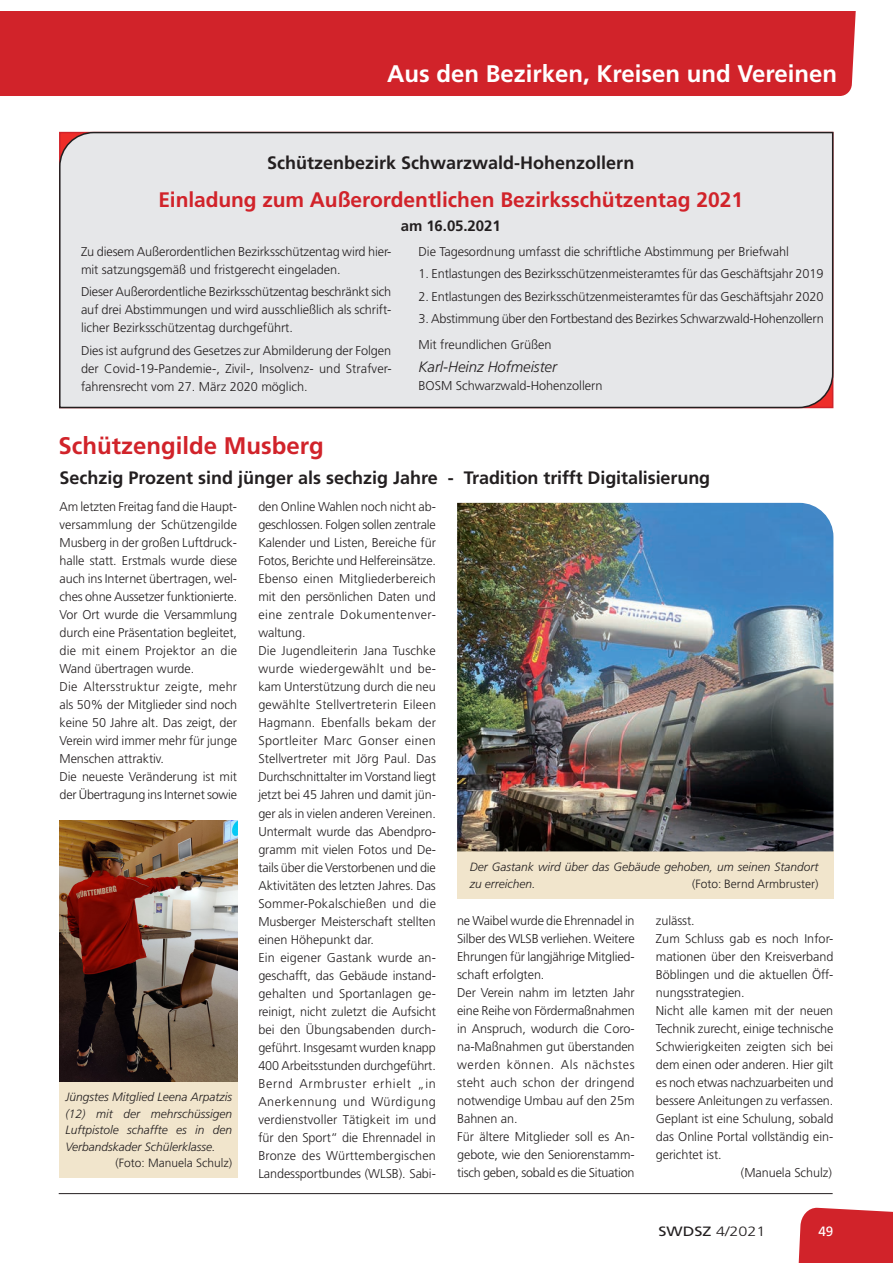
<style>
.page{position:relative;width:893px;height:1263px;background:#fff}
.page>*{position:absolute;margin:0;border:0;box-sizing:border-box;transform-origin:0 0}
.t1{font:700 24px "Frutiger LT Std";color:#fff}
.Überschrift_16_Punkt{font:700 24px "Frutiger LT Std";color:#d1232a}
.Überschrift_16_Punkt-2{font:700 21px "Frutiger LT Std";color:#d1232a}
.Überschrift_12_Punkt{font:700 18px "Frutiger LT Std";color:#231f20}
._8_5_Bezirke__Kreise{font:italic 300 15px "Frutiger LT Std";letter-spacing:-.005em;color:#231f20}
._8_5_Bezirke__Kreise-2{font:700 15px "Frutiger LT Std";letter-spacing:-.005em;color:#231f20}
.t2{font:300 13.5px "Frutiger LT Std";color:#231f20;scale:1.2 1}
.t3{font:13.5px "Frutiger LT Std";color:#fff}
._8_5_Bezirke__Kreise-3{font:300 12.75px/18px "Frutiger LT Std";letter-spacing:-.005em;color:#231f20;text-align:justify}
.Bildunterschrift_8_P{font:italic 300 12px/16.5px "Frutiger LT Std";color:#231f20;text-align:justify}
.Bildunterschrift_8_P-2{font:300 12px "Frutiger LT Std";color:#231f20}
.s1{font-weight:400}
</style>
<div class="page">
<hr style="left:59px;top:1193px;width:774px;height:1px;background:#231f20">
<div style="left:0;top:11px;width:856px;height:85px;background:#d1232a"></div>
<svg style="left:798px;top:1207px;width:95px;height:56px;background:#d4333a"></svg>
<div style="left:59px;top:131px;width:775px;height:278px;background:#e6e7e9"></div>
<img style="left:60px;top:820px;width:177px;height:263px">
<div style="left:457px;top:850px;width:376px;height:48px;background:#f1e5cc"></div>
<div style="left:60px;top:1083px;width:178px;height:95px;background:#f1e5cc"></div>
<img style="left:457px;top:503px;width:376px;height:348px">
<p class="t1" style="left:387px;top:59px;width:451px">Aus den Bezirken, Kreisen und Vereinen</p>
<p class="Überschrift_12_Punkt" style="left:267px;top:152px;width:369px">Schützenbezirk Schwarzwald-Hohenzollern</p>
<p class="Überschrift_16_Punkt-2" style="left:158px;top:188px;width:586px">Einladung zum Außerordentlichen Bezirksschützentag 2021</p>
<p class="_8_5_Bezirke__Kreise-2" style="left:401px;top:217px;width:102px">am 16.05.2021</p>
<p class="_8_5_Bezirke__Kreise-3" style="left:418px;top:243px;width:372px">Die Tagesordnung umfasst die schriftliche Abstimmung per Briefwahl</p>
<p class="_8_5_Bezirke__Kreise-3" style="left:418px;top:265px;width:407px">1. Entlastungen des Bezirksschützenmeisteramtes für das Geschäftsjahr 2019</p>
<p class="_8_5_Bezirke__Kreise-3" style="left:418px;top:287px;width:407px">2. Entlastungen des Bezirksschützenmeisteramtes für das Geschäftsjahr 2020</p>
<p class="_8_5_Bezirke__Kreise-3" style="left:418px;top:310px;width:407px">3. Abstimmung über den Fortbestand des Bezirkes Schwarzwald-Hohenzollern</p>
<p class="_8_5_Bezirke__Kreise-3" style="left:418px;top:336px;width:134px">Mit freundlichen Grüßen</p>
<p class="_8_5_Bezirke__Kreise" style="left:418px;top:358px;width:140px">Karl-Heinz Hofmeister</p>
<p class="_8_5_Bezirke__Kreise-3" style="left:418px;top:376px;width:186px">BOSM Schwarzwald-Hohenzollern</p>
<p class="_8_5_Bezirke__Kreise-3" style="left:81px;top:243px;width:312px">Zu diesem Außerordentlichen Bezirksschützentag wird hier&shy;mit satzungsgemäß und fristgerecht eingeladen.</p>
<p class="_8_5_Bezirke__Kreise-3" style="left:81px;top:283px;width:312px">Dieser Außerordentliche Bezirksschützentag beschränkt sich auf drei Abstimmungen und wird ausschließlich als schrift&shy;licher Bezirksschützentag durchgeführt.</p>
<p class="_8_5_Bezirke__Kreise-3" style="left:81px;top:341px;width:312px">Dies ist aufgrund des Gesetzes zur Abmilderung der Folgen der Covid-19-Pandemie-, Zivil-, Insolvenz- und Strafver&shy;fahrensrecht vom 27. März 2020 möglich.</p>
<p class="Überschrift_16_Punkt" style="left:59px;top:432px;width:267px">Schützengilde Musberg</p>
<p class="Überschrift_12_Punkt" style="left:60px;top:468px;width:652px">Sechzig Prozent sind jünger als sechzig Jahre - Tradition trifft Digitalisierung</p>
<p class="_8_5_Bezirke__Kreise-3" style="left:60px;top:498px;width:179px">Am letzten Freitag fand die Haupt&shy;versammlung der Schützengilde Musberg in der großen Luftdruck&shy;halle statt. Erstmals wurde diese auch ins Internet übertragen, wel&shy;ches ohne Aussetzer funktionierte.<br>Vor Ort wurde die Versammlung durch eine Präsentation begleitet, die mit einem Projektor an die Wand übertragen wurde.</p>
<p class="_8_5_Bezirke__Kreise-3" style="left:60px;top:678px;width:179px">Die Altersstruktur zeigte, mehr als 50% der Mitglieder sind noch keine 50 Jahre alt. Das zeigt, der Verein wird immer mehr für junge Menschen attraktiv.</p>
<p class="_8_5_Bezirke__Kreise-3" style="left:60px;top:768px;width:179px">Die neueste Veränderung ist mit der Übertragung ins Internet sowie</p>
<p class="Bildunterschrift_8_P" style="left:65px;top:1089px;width:168px">Jüngstes Mitglied Leena Arpatzis</p>
<p class="Bildunterschrift_8_P" style="left:65px;top:1105px;width:168px">(12) mit der mehrschüssigen Luftpistole schaffte es in den Verbandskader Schülerklasse.</p>
<p class="Bildunterschrift_8_P-2" style="left:115px;top:1156px;width:118px">(Foto: Manuela Schulz)</p>
<p class="_8_5_Bezirke__Kreise-3" style="left:258px;top:498px;width:179px">den Online Wahlen noch nicht ab&shy;geschlossen. Folgen sollen zentrale Kalender und Listen, Bereiche für Fotos, Berichte und Helfereinsätze.<br>Ebenso einen Mitgliederbereich mit den persönlichen Daten und eine zentrale Dokumentenver&shy;waltung.</p>
<p class="_8_5_Bezirke__Kreise-3" style="left:258px;top:642px;width:179px">Die Jugendleiterin Jana Tuschke wurde wiedergewählt und be&shy;kam Unterstützung durch die neu gewählte Stellvertreterin Eileen Hagmann. Ebenfalls bekam der Sportleiter Marc Gonser einen Stellvertreter mit Jörg Paul. Das Durchschnittalter im Vorstand liegt jetzt bei 45 Jahren und damit jün&shy;ger als in vielen anderen Vereinen.</p>
<p class="_8_5_Bezirke__Kreise-3" style="left:258px;top:822px;width:179px">Untermalt wurde das Abendpro&shy;gramm mit vielen Fotos und De&shy;tails über die Verstorbenen und die Aktivitäten des letzten Jahres. Das Sommer-Pokalschießen und die Musberger Meisterschaft stellten einen Höhepunkt dar.</p>
<p class="_8_5_Bezirke__Kreise-3" style="left:258px;top:948px;width:179px">Ein eigener Gastank wurde an&shy;geschafft, das Gebäude instand&shy;gehalten und Sportanlagen ge&shy;reinigt, nicht zuletzt die Aufsicht bei den Übungsabenden durch&shy;geführt. Insgesamt wurden knapp 400 Arbeitsstunden durchgeführt.</p>
<p class="_8_5_Bezirke__Kreise-3" style="left:258px;top:1074px;width:179px">Bernd Armbruster erhielt „in Anerkennung und Würdigung verdienstvoller Tätigkeit im und für den Sport“ die Ehrennadel in Bronze des Württembergischen Landessportbundes (WLSB). Sabi-</p>
<p class="Bildunterschrift_8_P" style="left:470px;top:859px;width:350px">Der Gastank wird über das Gebäude gehoben, um seinen Standort zu erreichen.</p>
<p class="Bildunterschrift_8_P-2" style="left:692px;top:876px;width:128px">(Foto: Bernd Armbruster)</p>
<p class="_8_5_Bezirke__Kreise-3" style="left:656px;top:912px;width:40px">zulässt.</p>
<p class="_8_5_Bezirke__Kreise-3" style="left:656px;top:930px;width:179px">Zum Schluss gab es noch Infor&shy;mationen über den Kreisverband Böblingen und die aktuellen Öff&shy;nungsstrategien.</p>
<p class="_8_5_Bezirke__Kreise-3" style="left:656px;top:1002px;width:179px">Nicht alle kamen mit der neuen Technik zurecht, einige technische Schwierigkeiten zeigten sich bei dem einen oder anderen. Hier gilt es noch etwas nachzuarbeiten und bessere Anleitungen zu verfassen.<br>Geplant ist eine Schulung, sobald das Online Portal vollständig ein&shy;gerichtet ist.</p>
<p class="_8_5_Bezirke__Kreise-3" style="left:741px;top:1164px;width:92px">(Manuela Schulz)</p>
<p class="_8_5_Bezirke__Kreise-3" style="left:457px;top:912px;width:179px">ne Waibel wurde die Ehrennadel in Silber des WLSB verliehen. Weitere Ehrungen für langjährige Mitglied&shy;schaft erfolgten.</p>
<p class="_8_5_Bezirke__Kreise-3" style="left:457px;top:984px;width:179px">Der Verein nahm im letzten Jahr eine Reihe von Fördermaßnahmen in Anspruch, wodurch die Coro&shy;na-Maßnahmen gut überstanden werden können. Als nächstes steht auch schon der dringend notwendige Umbau auf den 25m Bahnen an.</p>
<p class="_8_5_Bezirke__Kreise-3" style="left:457px;top:1128px;width:179px">Für ältere Mitglieder soll es An&shy;gebote, wie den Seniorenstamm&shy;tisch geben, sobald es die Situation</p>
<p class="t2" style="left:658px;top:1223px;width:91px"><span class="s1">SWDSZ</span> 4/2021</p>
<p class="t3" style="left:818px;top:1223px;width:17px">49</p>
</div>
